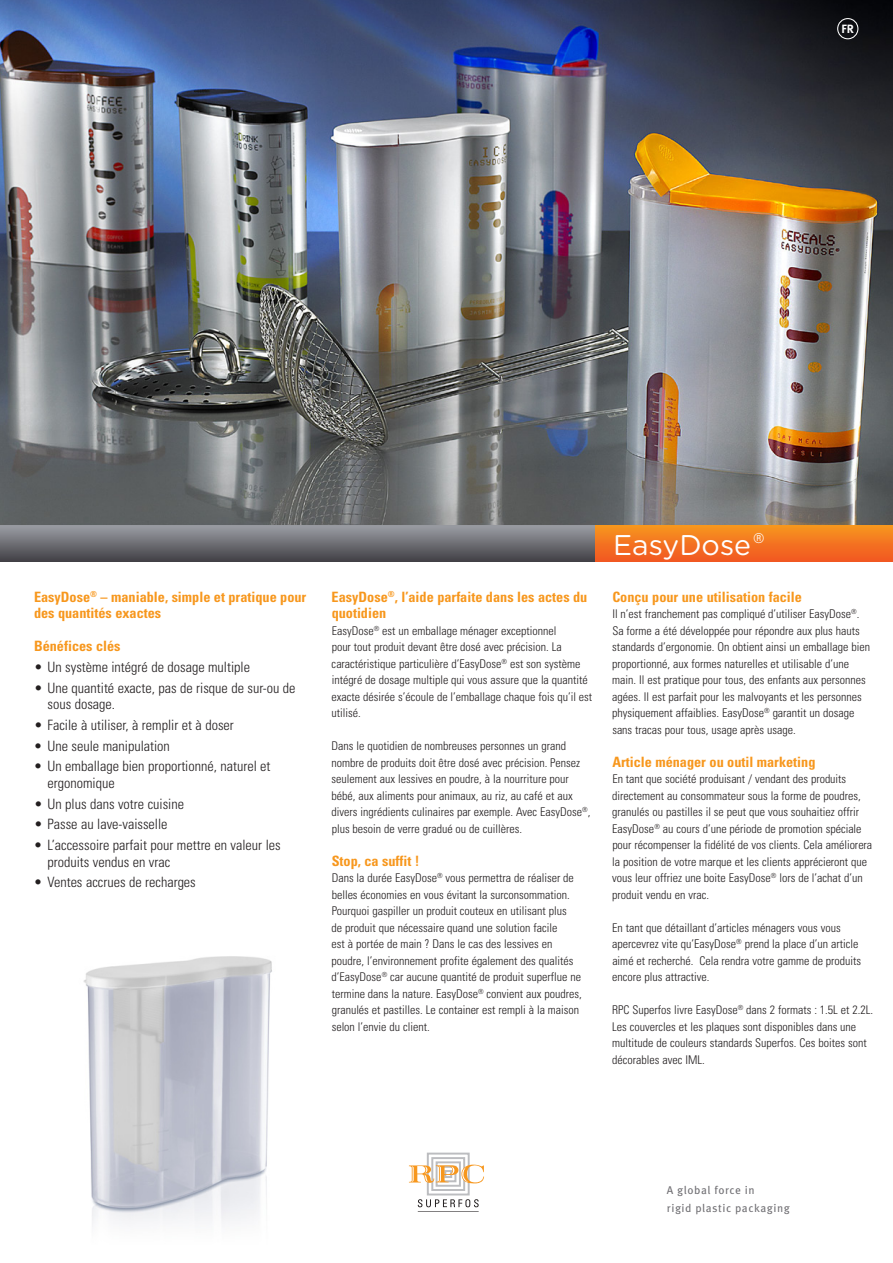
<style>
.page{position:relative;width:893px;height:1263px;background:#fff}
.page>*{position:absolute;margin:0;border:0;box-sizing:border-box;transform-origin:0 0}
.t1{font:28.5px "Gotham Rounded";color:#fff}
.t2{font:300 condensed 14.25px/16.5px "Univers LT Std";color:#231f20}
.t3{font:700 condensed 14.25px/16.5px "Univers LT Std";color:#f7971d}
.t4{font:300 condensed 12px/16.5px "Univers LT Std";color:#231f20}
.t5{font:700 12px "Meta OT";color:#fff}
.t6{font:11.25px/18px "Meta OT";letter-spacing:.045em;color:#717074}
</style>
<div class="page">
<img style="left:0;top:0;width:893px;height:526px">
<img style="left:83px;top:956px;width:189px;height:269px">
<svg style="left:418px;top:1199px;width:61px;height:8px"></svg>
<hr style="left:418px;top:1212px;width:61px;height:1px;background:#231f20">
<div style="left:427px;top:1152px;width:43px;height:43px;border:2px solid #bcbdc0"></div>
<div style="left:431px;top:1157px;width:34px;height:34px;border:2px solid #bcbdc0"></div>
<div style="left:436px;top:1161px;width:25px;height:26px;border:2px solid #bcbdc0"></div>
<svg style="left:409px;top:1165px;width:75px;height:19px"></svg>
<svg style="left:0;top:526px;width:595px;height:35px;background:#6e6e74"></svg>
<svg style="left:595px;top:526px;width:298px;height:35px;background:#f37520"></svg>
<div style="left:837px;top:18px;width:21px;height:21px;border:1px solid #fff;border-radius:50%"></div>
<p class="t5" style="left:841px;top:21px;width:14px">FR</p>
<p class="t3" style="left:34px;top:588px;width:274px">EasyDose<sup>®</sup> – maniable, simple et pratique pour des quantités exactes</p>
<p class="t3" style="left:34px;top:638px;width:88px">Bénéfices clés</p>
<p class="t2" style="left:34px;top:659px;width:218px">• Un système intégré de dosage multiple</p>
<p class="t2" style="left:48px;top:679px;width:250px;text-indent:-13px">• Une quantité exacte, pas de risque de sur-ou de sous dosage.</p>
<p class="t2" style="left:34px;top:717px;width:201px">• Facile à utiliser, à remplir et à doser</p>
<p class="t2" style="left:34px;top:737px;width:137px">• Une seule manipulation</p>
<p class="t2" style="left:47px;top:758px;width:225px;text-indent:-14px">• Un emballage bien proportionné, naturel et ergonomique</p>
<p class="t2" style="left:34px;top:795px;width:152px">• Un plus dans votre cuisine</p>
<p class="t2" style="left:34px;top:816px;width:135px">• Passe au lave-vaisselle</p>
<p class="t2" style="left:47px;top:837px;width:235px;text-indent:-13px">• L’accessoire parfait pour mettre en valeur les produits vendus en vrac</p>
<p class="t2" style="left:34px;top:874px;width:163px">• Ventes accrues de recharges</p>
<p class="t3" style="left:332px;top:588px;width:257px">EasyDose<sup>®</sup>, l’aide parfaite dans les actes du quotidien</p>
<p class="t4" style="left:332px;top:622px;width:262px">EasyDose<sup>®</sup> est un emballage ménager exceptionnel<br>pour tout produit devant être dosé avec précision. La caractéristique particulière d’EasyDose<sup>®</sup> est son système intégré de dosage multiple qui vous assure que la quantité exacte désirée s’écoule de l’emballage chaque fois qu’il est utilisé.</p>
<p class="t4" style="left:332px;top:738px;width:260px">Dans le quotidien de nombreuses personnes un grand nombre de produits doit être dosé avec précision. Pensez seulement aux lessives en poudre, à la nourriture pour bébé, aux aliments pour animaux, au riz, au café et aux divers ingrédients culinaires par exemple. Avec EasyDose<sup>®</sup>, plus besoin de verre gradué ou de cuillères.</p>
<p class="t3" style="left:332px;top:852px;width:90px">Stop, ca suffit !</p>
<p class="t4" style="left:332px;top:870px;width:252px">Dans la durée EasyDose<sup>®</sup> vous permettra de réaliser de belles économies en vous évitant la surconsommation.<br>Pourquoi gaspiller un produit couteux en utilisant plus<br>de produit que nécessaire quand une solution facile<br>est à portée de main ? Dans le cas des lessives en poudre, l’environnement profite également des qualités d’EasyDose<sup>®</sup> car aucune quantité de produit superflue ne termine dans la nature. EasyDose<sup>®</sup> convient aux poudres, granulés et pastilles. Le container est rempli à la maison selon l’envie du client.</p>
<h1 class="t1" style="left:613px;top:525px;width:153px">EasyDose <sup>®</sup></h1>
<p class="t3" style="left:612px;top:588px;width:191px">Conçu pour une utilisation facile</p>
<p class="t4" style="left:612px;top:606px;width:259px">Il n’est franchement pas compliqué d’utiliser EasyDose<sup>®</sup>.<br>Sa forme a été développée pour répondre aux plus hauts standards d’ergonomie. On obtient ainsi un emballage bien proportionné, aux formes naturelles et utilisable d’une main. Il est pratique pour tous, des enfants aux personnes agées. Il est parfait pour les malvoyants et les personnes physiquement affaiblies. EasyDose<sup>®</sup> garantit un dosage sans tracas pour tous, usage après usage.</p>
<p class="t3" style="left:612px;top:753px;width:205px">Article ménager ou outil marketing</p>
<p class="t4" style="left:612px;top:771px;width:261px">En tant que société produisant / vendant des produits directement au consommateur sous la forme de poudres, granulés ou pastilles il se peut que vous souhaitiez offrir EasyDose<sup>®</sup> au cours d’une période de promotion spéciale pour récompenser la fidélité de vos clients. Cela améliorera la position de votre marque et les clients apprécieront que vous leur offriez une boite EasyDose<sup>®</sup> lors de l’achat d’un produit vendu en vrac.</p>
<p class="t4" style="left:612px;top:919px;width:250px">En tant que détaillant d’articles ménagers vous vous apercevrez vite qu’EasyDose<sup>®</sup> prend la place d’un article aimé et recherché. Cela rendra votre gamme de produits encore plus attractive.</p>
<p class="t4" style="left:612px;top:1002px;width:262px">RPC Superfos livre EasyDose<sup>®</sup> dans 2 formats : 1.5L et 2.2L.<br>Les couvercles et les plaques sont disponibles dans une multitude de couleurs standards Superfos. Ces boites sont décorables avec IML.</p>
<p class="t6" style="left:667px;top:1181px;width:125px">A global force in<br>rigid plastic packaging</p>
</div>
